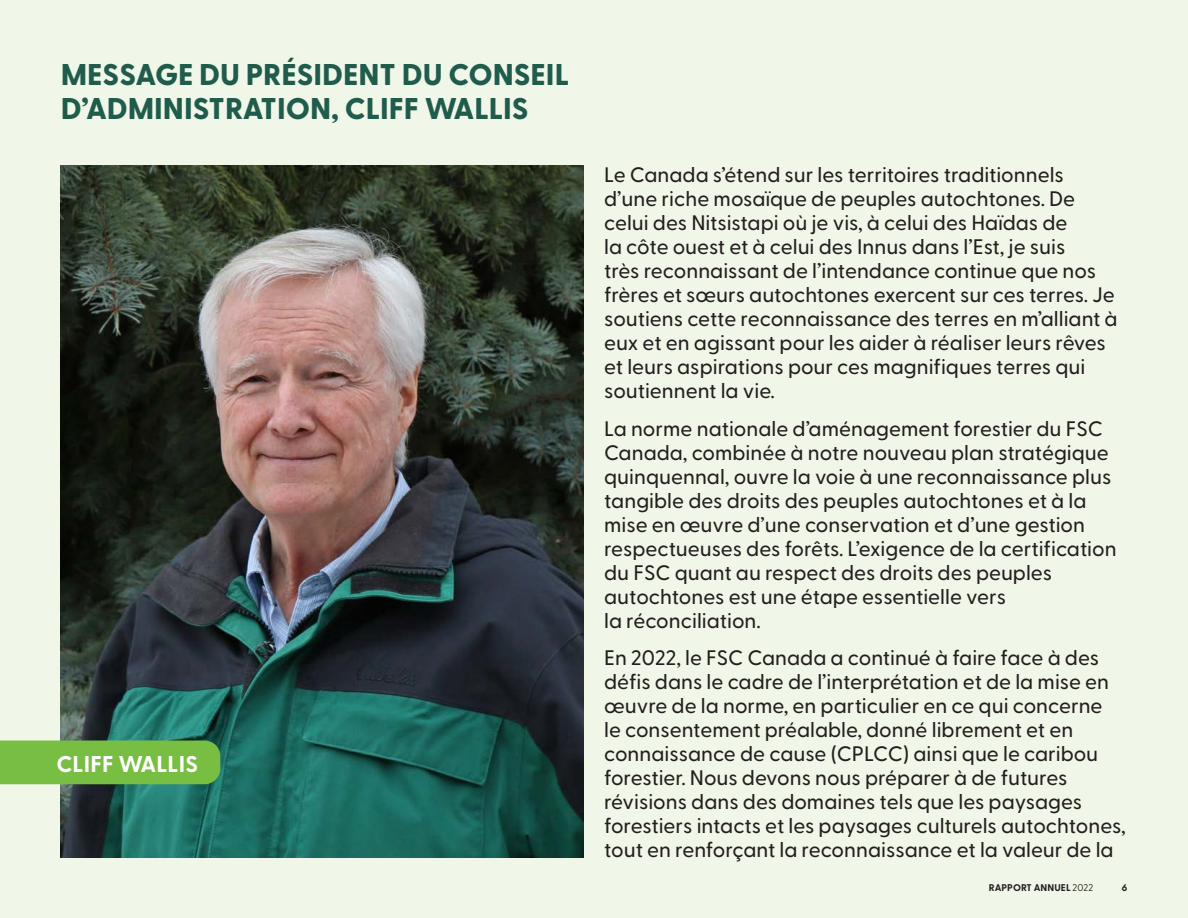
<style>
.page{position:relative;width:1188px;height:918px;background:#f1f7e8}
.page>*{position:absolute;margin:0;border:0;box-sizing:border-box;transform-origin:0 0}
.t1{font:800 30px/34.5px "Greycliff CF";color:#205c4c}
.t2{font:700 22.8px "Greycliff CF";letter-spacing:.01em;color:#fff}
.t3{font:500 21px/24px "Greycliff CF";color:#231f20}
.t4{font:700 9.75px "Greycliff CF";letter-spacing:.01em;color:#231f20}
.s1{font-weight:400}
</style>
<div class="page">
<img style="left:61px;top:165px;width:523px;height:692px">
<div style="left:0;top:741px;width:220px;height:43px;background:#77be42"></div>
<p class="t1" style="left:61px;top:56px;width:510px">MESSAGE DU PRÉSIDENT DU CONSEIL<br>D’ADMINISTRATION, CLIFF WALLIS</p>
<p class="t2" style="left:56px;top:746px;width:143px">CLIFF WALLIS</p>
<p class="t3" style="left:604px;top:161px;width:515px">Le Canada s’étend sur les territoires traditionnels d’une riche mosaïque de peuples autochtones. De celui des Nitsistapi où je vis, à celui des Haïdas de<br>la côte ouest et à celui des Innus dans l’Est, je suis<br>très reconnaissant de l’intendance continue que nos frères et sœurs autochtones exercent sur ces terres. Je soutiens cette reconnaissance des terres en m’alliant à eux et en agissant pour les aider à réaliser leurs rêves et leurs aspirations pour ces magnifiques terres qui soutiennent la vie.</p>
<p class="t3" style="left:604px;top:415px;width:514px">La norme nationale d’aménagement forestier du FSC Canada, combinée à notre nouveau plan stratégique quinquennal, ouvre la voie à une reconnaissance plus tangible des droits des peuples autochtones et à la mise en œuvre d’une conservation et d’une gestion respectueuses des forêts. L’exigence de la certification du FSC quant au respect des droits des peuples autochtones est une étape essentielle vers<br>la réconciliation.</p>
<p class="t3" style="left:604px;top:645px;width:523px">En 2022, le FSC Canada a continué à faire face à des défis dans le cadre de l’interprétation et de la mise en œuvre de la norme, en particulier en ce qui concerne<br>le consentement préalable, donné librement et en connaissance de cause (CPLCC) ainsi que le caribou forestier. Nous devons nous préparer à de futures révisions dans des domaines tels que les paysages forestiers intacts et les paysages culturels autochtones, tout en renforçant la reconnaissance et la valeur de la</p>
<p class="t4" style="left:989px;top:880px;width:106px">RAPPORT ANNUEL <span class="s1">2022</span></p>
<p class="t4" style="left:1122px;top:880px;width:7px">6</p>
</div>
